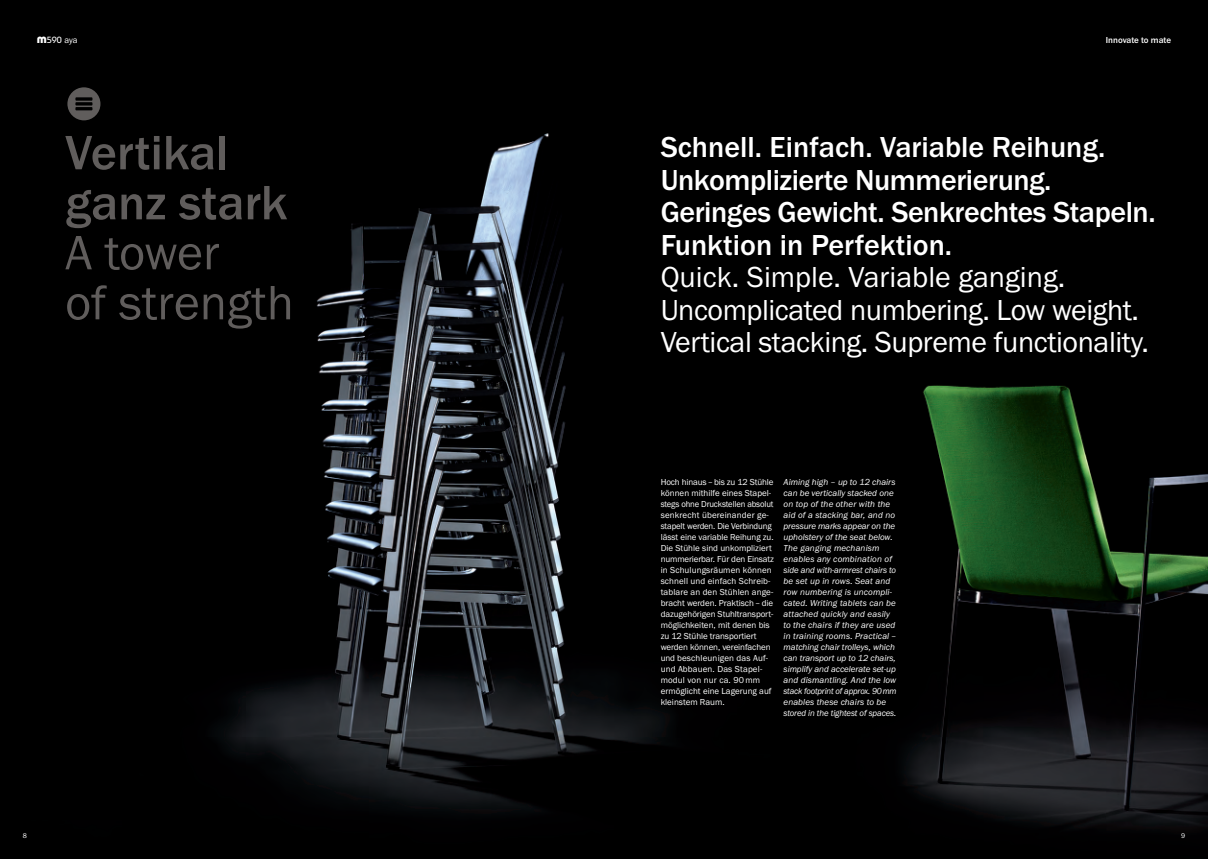
<style>
.page{position:relative;width:1208px;height:859px;background:#fff}
.page>*{position:absolute;margin:0;border:0;box-sizing:border-box;transform-origin:0 0}
.t1{font:500 50px/50px "Franklin Gothic";color:#605d5c}
.t2{font:50px/50px "Franklin Gothic";color:#605d5c}
.t3{font:500 30px/32.5px "Franklin Gothic";letter-spacing:-.015em;color:#fff}
.t4{font:30px/32.5px "Franklin Gothic";letter-spacing:-.015em;color:#fff}
.t5{font:italic 9px/11px "Franklin Gothic";color:#fff}
.t6{font:9px/11px "Franklin Gothic";color:#fff}
.t7{font:500 9px "Franklin Gothic";color:#fff}
.t8{font:500 9px "Bauhaus";color:#fff}
.t9{font:7px "Franklin Gothic";color:#fff}
.s1{font-weight:700;font-size:13px}
.s2{font-family:"Franklin Gothic";font-weight:400}
</style>
<div class="page">
<img style="left:0;top:0;width:1207px;height:859px">
<svg style="left:67px;top:87px;width:33px;height:33px"></svg>
<p class="t8" style="left:37px;top:37px;width:42px"><span class="s1">m</span>590 <span class="s2">aya</span></p>
<p class="t7" style="left:1105px;top:35px;width:67px">Innovate to mate</p>
<h1 class="t1" style="left:65px;top:127px;width:224px">Vertikal ganz stark</h1>
<h1 class="t2" style="left:65px;top:227px;width:230px">A tower<br>of strength</h1>
<h2 class="t3" style="left:660px;top:130px;width:496px">Schnell. Einfach. Variable Reihung.<br>Unkomplizierte Nummerierung.<br>Geringes Gewicht. Senkrechtes Stapeln.<br>Funktion in Perfektion.</h2>
<h2 class="t4" style="left:660px;top:260px;width:490px">Quick. Simple. Variable ganging.<br>Uncomplicated numbering. Low weight.<br>Vertical stacking. Supreme functionality.</h2>
<p class="t6" style="left:660px;top:476px;width:115px">Hoch hinaus–bis zu 12 Stühle können mithilfe eines Stapel&shy;stegs ohne Druckstellen absolut senkrecht übereinander ge&shy;stapelt werden. Die Verbindung lässt eine variable Reihung zu.<br>Die Stühle sind unkompliziert nummerierbar. Für den Einsatz in Schulungsräumen können schnell und einfach Schreib&shy;tablare an den Stühlen ange&shy;bracht werden. Praktisch – die dazugehörigen Stuhltransport&shy;möglichkeiten, mit denen bis zu 12 Stühle transportiert werden können, vereinfachen und beschleunigen das Auf&shy;und Abbauen. Das Stapel&shy;modul von nur ca. 90 mm ermöglicht eine Lagerung auf kleinstem Raum.</p>
<p class="t5" style="left:783px;top:476px;width:115px">Aiming high – up to 12 chairs can be vertically stacked one on top of the other with the aid of a stacking bar, and no pressure marks appear on the upholstery of the seat below.<br>The ganging mechanism enables any combination of side and with-armrest chairs to be set up in rows. Seat and row numbering is uncompli&shy;cated. Writing tablets can be attached quickly and easily to the chairs if they are used in training rooms. Practical – matching chair trolleys, which can transport up to 12 chairs, simplify and accelerate set-up and dismantling. And the low stack footprint of approx. 90mm enables these chairs to be stored in the tightest of spaces.</p>
<p class="t9" style="left:23px;top:831px;width:6px">8</p>
<p class="t9" style="left:1181px;top:831px;width:6px">9</p>
</div>
